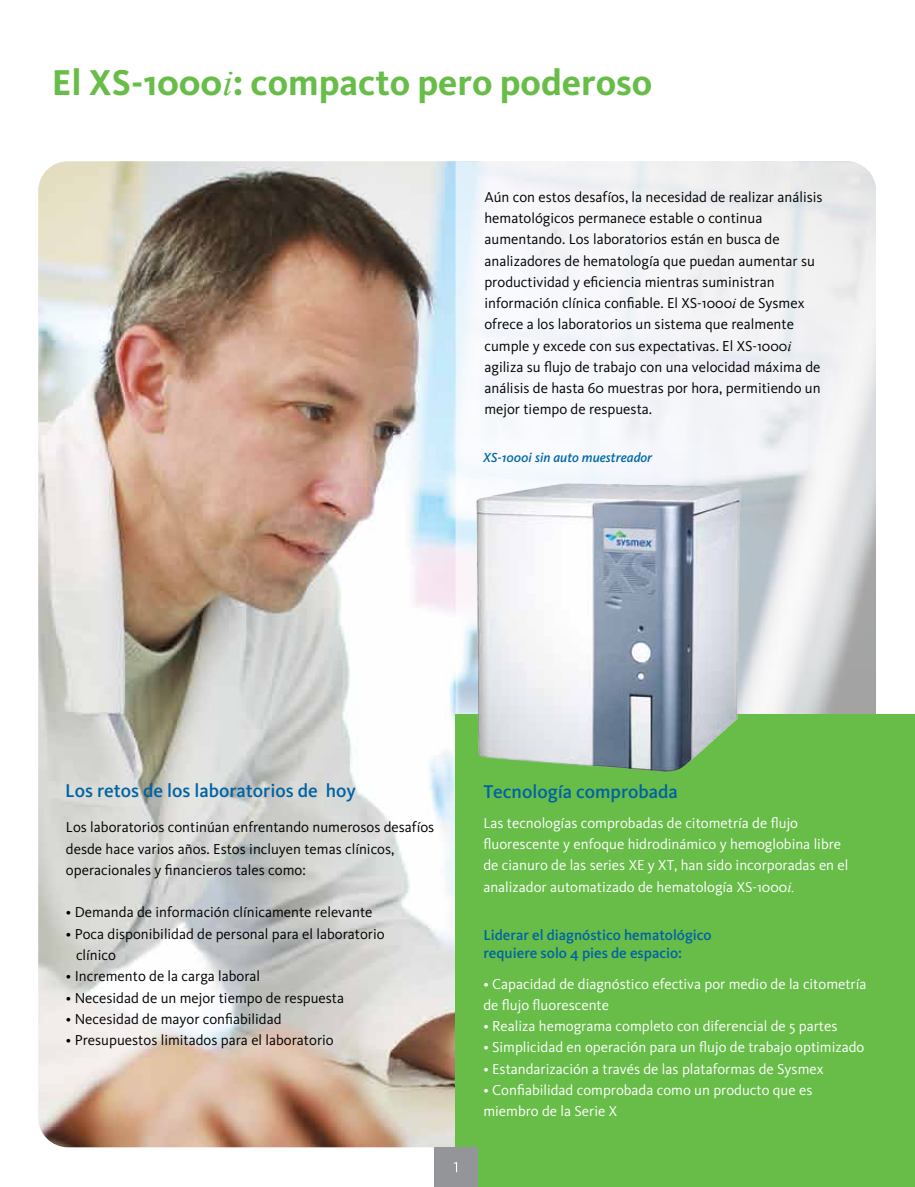
<style>
.page{position:relative;width:915px;height:1187px;background:#fff}
.page>*{position:absolute;margin:0;border:0;box-sizing:border-box;transform-origin:0 0}
.t1{font:700 37.2px "Kievit OT";color:#68bd49}
.t2{font:500 19.2px "Kievit Pro";color:#0063a3}
.t3{font:500 15px/18px "Kievit Pro";color:#0063a3}
.t4{font:14.85px/21.3px "Kievit Pro";color:#000}
.t5{font:14.85px/21.3px "Kievit Pro";color:#fff}
.t6{font:italic 500 13.5px "Kievit Pro";color:#0069aa}
.s1{font-family:"Times New Roman";font-weight:400;font-style:italic}
.s2{font-family:"Times New Roman";font-style:italic}
</style>
<div class="page">
<img style="left:38px;top:161px;width:417px;height:986px">
<svg style="left:455px;top:161px;width:420px;height:553px;fill:#f2f3f6"></svg>
<div style="left:455px;top:714px;width:459px;height:472px;background:#68bd49"></div>
<div style="left:434px;top:1147px;width:44px;height:39px;background:#939598"></div>
<svg style="left:454px;top:1162px;width:3px;height:9px"></svg>
<img style="left:466px;top:472px;width:287px;height:300px">
<h1 class="t1" style="left:52px;top:61px;width:602px">El XS-1000<span class="s1">i</span>: compacto pero poderoso</h1>
<p class="t4" style="left:484px;top:186px;width:339px">Aún con estos desafíos, la necesidad de realizar análisis hematológicos permanece estable o continua aumentando. Los laboratorios están en busca de analizadores de hematología que puedan aumentar su productividad y eficiencia mientras suministran información clínica confiable. El XS-1000<span class="s2">i</span> de Sysmex ofrece a los laboratorios un sistema que realmente cumple y excede con sus expectativas. El XS-1000<span class="s2">i </span>agiliza su flujo de trabajo con una velocidad máxima de análisis de hasta 60 muestras por hora, permitiendo un mejor tiempo de respuesta.</p>
<p class="t6" style="left:483px;top:449px;width:171px">XS-1000i sin auto muestreador</p>
<p class="t2" style="left:65px;top:778px;width:292px">Los retos de los laboratorios de hoy</p>
<p class="t2" style="left:483px;top:779px;width:196px">Tecnología comprobada</p>
<p class="t4" style="left:66px;top:816px;width:370px">Los laboratorios continúan enfrentando numerosos desafíos desde hace varios años. Estos incluyen temas clínicos, operacionales y financieros tales como:</p>
<p class="t4" style="left:66px;top:901px;width:308px">• Demanda de información clínicamente relevante</p>
<p class="t4" style="left:76px;top:922px;width:310px;text-indent:-10px">• Poca disponibilidad de personal para el laboratorio clínico</p>
<p class="t4" style="left:66px;top:965px;width:196px">• Incremento de la carga laboral</p>
<p class="t4" style="left:66px;top:986px;width:279px">• Necesidad de un mejor tiempo de respuesta</p>
<p class="t4" style="left:66px;top:1007px;width:217px">• Necesidad de mayor confiabilidad</p>
<p class="t4" style="left:66px;top:1029px;width:269px">• Presupuestos limitados para el laboratorio</p>
<p class="t5" style="left:483px;top:812px;width:366px">Las tecnologías comprobadas de citometría de flujo fluorescente y enfoque hidrodinámico y hemoglobina libre de cianuro de las series XE y XT, han sido incorporadas en el analizador automatizado de hematología XS-1000<span class="s2">i.</span></p>
<p class="t3" style="left:483px;top:925px;width:230px">Liderar el diagnóstico hematológico requiere solo 4 pies de espacio:</p>
<p class="t5" style="left:483px;top:972px;width:384px">• Capacidad de diagnóstico efectiva por medio de la citometría de flujo fluorescente</p>
<p class="t5" style="left:483px;top:1015px;width:355px">• Realiza hemograma completo con diferencial de 5 partes</p>
<p class="t5" style="left:483px;top:1036px;width:382px">• Simplicidad en operación para un flujo de trabajo optimizado</p>
<p class="t5" style="left:483px;top:1057px;width:341px">• Estandarización a través de las plataformas de Sysmex</p>
<p class="t5" style="left:483px;top:1079px;width:330px">• Confiabilidad comprobada como un producto que es miembro de la Serie X</p>
</div>
